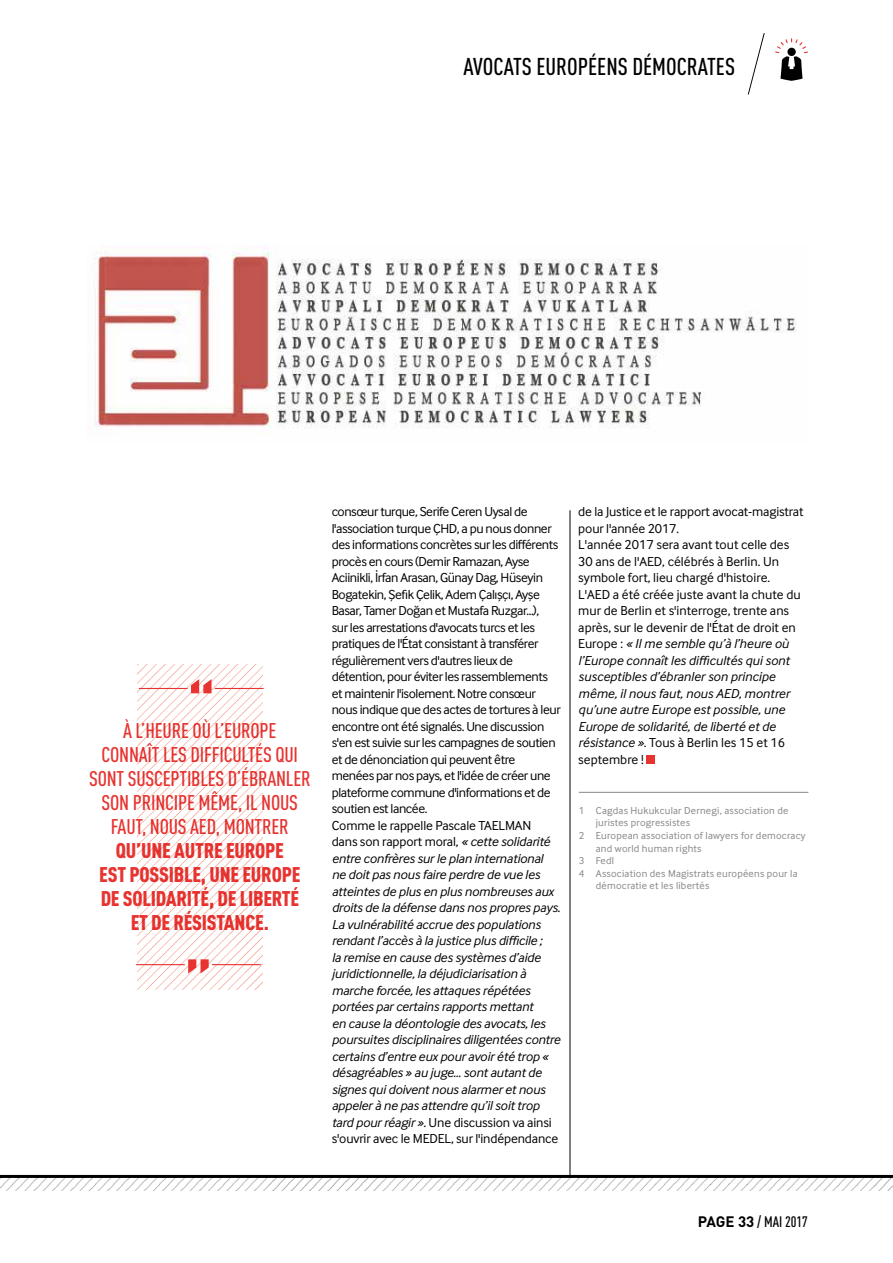
<style>
.page{position:relative;width:893px;height:1263px;background:#fff}
.page>*{position:absolute;margin:0;border:0;box-sizing:border-box;transform-origin:0 0}
.t1{font:500 24px "DIN Cond";color:#000}
.t2{font:500 21px/24px "DIN Cond";letter-spacing:-.01em;color:#e73431;text-align:center}
.t3{font:900 21px/24px "DIN Cond";letter-spacing:-.01em;color:#e73431;text-align:center}
.t4{font:500 15px "DIN Cond";color:#000}
.t5{font:13.5px/16.5px "Inter Face";letter-spacing:-.03em;color:#000}
.t6{font:13.5px/16.5px "Inter Face";color:#000}
.t7{font:10.5px "Inter Face";letter-spacing:.02em;color:#878787}
.s1{font-style:italic}
.s2{font-family:"DIN";font-weight:700}
</style>
<div class="page">
<svg style="left:775px;top:38px;width:33px;height:43px"></svg>
<svg style="left:747px;top:33px;width:18px;height:62px"></svg>
<img style="left:0;top:1178px;width:892px;height:13px">
<hr style="left:0;top:1175px;width:892px;height:3px;background:#000">
<div style="left:646px;top:755px;width:9px;height:9px;background:#e73431"></div>
<img style="left:89px;top:249px;width:707px;height:186px">
<img style="left:138px;top:664px;width:124px;height:325px">
<svg style="left:191px;top:679px;width:21px;height:14px"></svg>
<hr style="left:139px;top:688px;width:49px;height:1px;background:#e73431">
<hr style="left:215px;top:688px;width:49px;height:1px;background:#e73431">
<svg style="left:188px;top:959px;width:21px;height:14px"></svg>
<hr style="left:136px;top:964px;width:49px;height:1px;background:#e73431">
<hr style="left:212px;top:964px;width:49px;height:1px;background:#e73431">
<hr style="left:570px;top:510px;width:1px;height:666px;background:#000">
<hr style="left:579px;top:792px;width:229px;height:1px;background:#878787">
<h1 class="t1" style="left:464px;top:52px;width:273px">AVOCATS EUROPÉENS DÉMOCRATES</h1>
<h2 class="t2" style="left:89px;top:718px;width:223px">À L’HEURE OÙ L’EUROPE<br>CONNAÎT LES DIFFICULTÉS QUI<br>SONT SUSCEPTIBLES D’ÉBRANLER<br>SON PRINCIPE MÊME, IL NOUS<br>FAUT, NOUS AED, MONTRER</h2>
<h2 class="t3" style="left:99px;top:838px;width:203px">QU’UNE AUTRE EUROPE<br>EST POSSIBLE, UNE EUROPE<br>DE SOLIDARITÉ, DE LIBERTÉ<br>ET DE RÉSISTANCE.</h2>
<p class="t5" style="left:332px;top:503px;width:230px">consœur turque, Serife Ceren Uysal de l'association turque ÇHD, a pu nous donner des informations concrètes sur les différents procès en cours (Demir Ramazan, Ayse Aciinikli, İrfan Arasan, Günay Dag, Hüseyin Bogatekin, Şefik Çelik, Adem Çalışçı, Ayşe Basar, Tamer Doğan et Mustafa Ruzgar...),<br>sur les arrestations d'avocats turcs et les pratiques de l'État consistant à transférer régulièrement vers d'autres lieux de détention, pour éviter les rassemblements et maintenir l'isolement. Notre consœur nous indique que des actes de tortures à leur encontre ont été signalés. Une discussion s'en est suivie sur les campagnes de soutien et de dénonciation qui peuvent être menées par nos pays, et l'idée de créer une plateforme commune d'informations et de soutien est lancée.<br>Comme le rappelle Pascale TAELMAN<br>dans son rapport moral, <span class="s1">« cette solidarité entre confrères sur le plan international<br>ne doit pas nous faire perdre de vue les atteintes de plus en plus nombreuses aux droits de la défense dans nos propres pays.<br>La vulnérabilité accrue des populations rendant l’accès à la justice plus difficile ;<br>la remise en cause des systèmes d’aide juridictionnelle, la déjudiciarisation à marche forcée, les attaques répétées portées par certains rapports mettant<br>en cause la déontologie des avocats, les poursuites disciplinaires diligentées contre certains d’entre eux pour avoir été trop « désagréables » au juge… sont autant de signes qui doivent nous alarmer et nous appeler à ne pas attendre qu’il soit trop tard pour réagir ».</span> Une discussion va ainsi s'ouvrir avec le MEDEL, sur l'indépendance</p>
<p class="t6" style="left:578px;top:503px;width:227px">de la Justice et le rapport avocat-magistrat pour l'année 2017.<br>L'année 2017 sera avant tout celle des 30 ans de l'AED, célébrés à Berlin. Un symbole fort, lieu chargé d'histoire.<br>L'AED a été créée juste avant la chute du mur de Berlin et s'interroge, trente ans après, sur le devenir de l'État de droit en Europe : <span class="s1">« Il me semble qu’à l’heure où l’Europe connaît les difficultés qui sont susceptibles d’ébranler son principe même, il nous faut, nous AED, montrer qu’une autre Europe est possible, une Europe de solidarité, de liberté et de résistance »</span>. Tous à Berlin les 15 et 16 septembre !</p>
<p class="t7" style="left:579px;top:804px;width:211px">1 Cagdas Hukukcular Dernegi, association de</p>
<p class="t7" style="left:596px;top:816px;width:96px">juristes progressistes</p>
<p class="t7" style="left:579px;top:829px;width:228px">2 European association of lawyers for democracy</p>
<p class="t7" style="left:596px;top:841px;width:107px">and world human rights</p>
<p class="t7" style="left:579px;top:854px;width:37px">3 Fedl</p>
<p class="t7" style="left:579px;top:867px;width:220px">4 Association des Magistrats européens pour la</p>
<p class="t7" style="left:596px;top:879px;width:115px">démocratie et les libertés</p>
<p class="t4" style="left:698px;top:1212px;width:112px"><span class="s2">PAGE 33</span> / MAI 2017</p>
</div>
